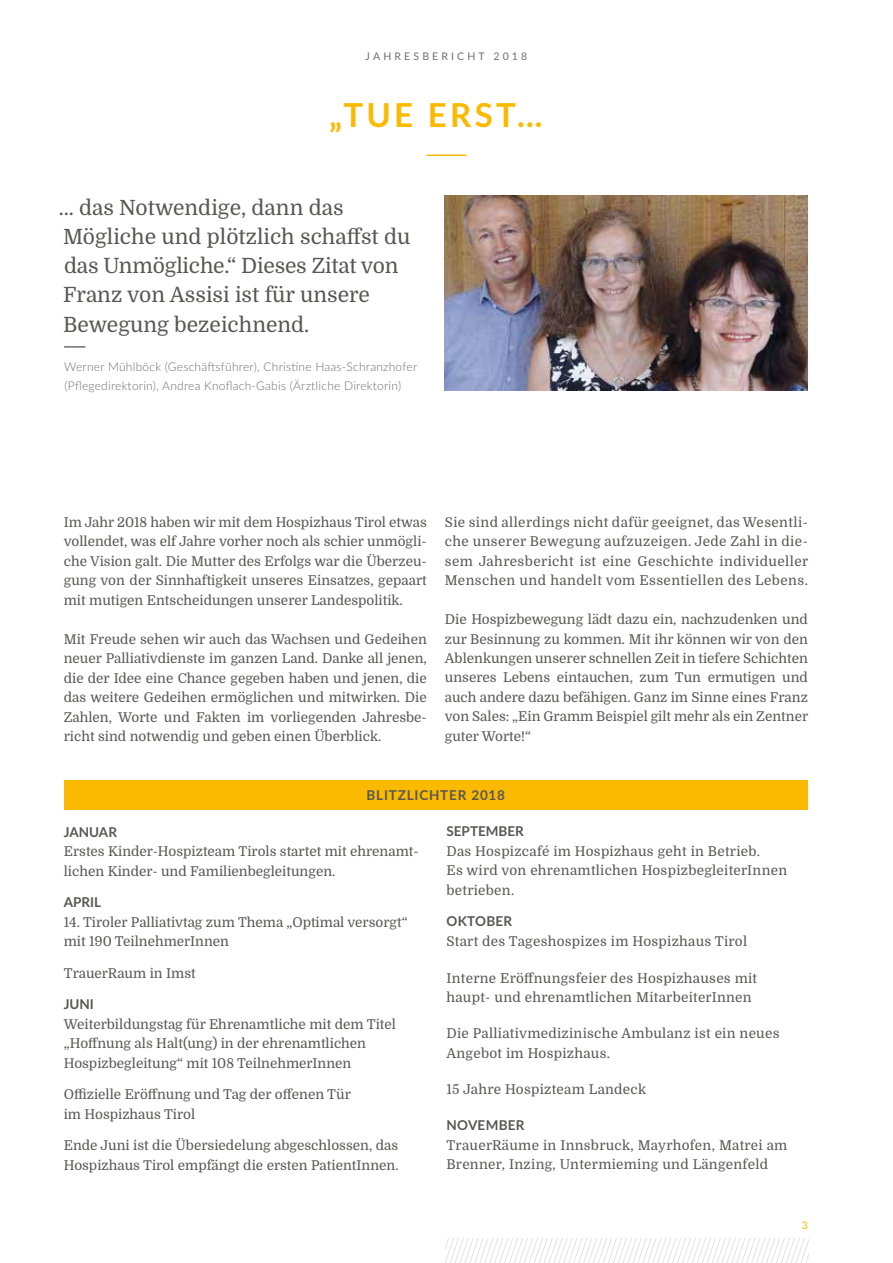
<style>
.page{position:relative;width:893px;height:1263px;background:#fff}
.page>*{position:absolute;margin:0;border:0;box-sizing:border-box;transform-origin:0 0}
.t1{font:700 33px "Lato";letter-spacing:.1em;color:#fbba00}
.t2{font:21px/29.2px "Domine";color:#575756}
.t3{font:13.5px/19.5px "Domine";color:#575756}
.t4{font:13.5px/19.5px "Domine";letter-spacing:.02em;color:#575756}
.t5{font:700 13.5px "Lato";letter-spacing:.02em;color:#575756}
.t6{font:700 13.5px "Lato";letter-spacing:.06em;color:#575756}
.t7{font:700 13.5px "Lato";color:#575756}
.t8{font:300 12px/19.5px "Lato";letter-spacing:.02em;color:#706f6f}
.t9{font:10.5px "Lato";letter-spacing:.3em;color:#706f6f}
.t10{font:10.5px "Lato";color:#fbba00}
</style>
<div class="page">
<img style="left:445px;top:195px;width:363px;height:195px">
<svg style="left:445px;top:1238px;width:363px;height:25px"></svg>
<hr style="left:64px;top:346px;width:21px;height:2px;background:#706f6f">
<div style="left:64px;top:780px;width:744px;height:29px;background:#fbba00"></div>
<hr style="left:427px;top:155px;width:39px;height:1px;background:#fbba00">
<p class="t9" style="left:366px;top:49px;width:163px">JAHRESBERICHT 2018</p>
<h1 class="t1" style="left:330px;top:90px;width:214px">„TUE ERST…</h1>
<h2 class="t2" style="left:59px;top:193px;width:353px">… das Notwendige, dann das<br>Mögliche und plötzlich schaffst du das Unmögliche.“ Dieses Zitat von<br>Franz von Assisi ist für unsere<br>Bewegung bezeichnend.</h2>
<p class="t8" style="left:64px;top:356px;width:354px">Werner Mühlböck (Geschäftsführer), Christine Haas-Schranzhofer (Pflegedirektorin), Andrea Knoflach-Gabis (Ärztliche Direktorin)</p>
<p class="t3" style="left:64px;top:512px;width:365px;text-align:justify">Im Jahr 2018 haben wir mit dem Hospizhaus Tirol etwas vollendet, was elf Jahre vorher noch als schier unmögli&shy;che Vision galt. Die Mutter des Erfolgs war die Überzeu&shy;gung von der Sinnhaftigkeit unseres Einsatzes, gepaart mit mutigen Entscheidungen unserer Landespolitik.</p>
<p class="t3" style="left:64px;top:629px;width:365px;text-align:justify">Mit Freude sehen wir auch das Wachsen und Gedeihen neuer Palliativdienste im ganzen Land. Danke all jenen, die der Idee eine Chance gegeben haben und jenen, die das weitere Gedeihen ermöglichen und mitwirken. Die Zahlen, Worte und Fakten im vorliegenden Jahresbe&shy;richt sind notwendig und geben einen Überblick.</p>
<p class="t3" style="left:445px;top:512px;width:365px;text-align:justify">Sie sind allerdings nicht dafür geeignet, das Wesentli&shy;che unserer Bewegung aufzuzeigen. Jede Zahl in die&shy;sem Jahresbericht ist eine Geschichte individueller Menschen und handelt vom Essentiellen des Lebens.</p>
<p class="t3" style="left:445px;top:610px;width:365px;text-align:justify">Die Hospizbewegung lädt dazu ein, nachzudenken und zur Besinnung zu kommen. Mit ihr können wir von den Ablenkungen unserer schnellen Zeit in tiefere Schichten unseres Lebens eintauchen, zum Tun ermutigen und auch andere dazu befähigen. Ganz im Sinne eines Franz von Sales: „Ein Gramm Beispiel gilt mehr als ein Zentner guter Worte!“</p>
<p class="t6" style="left:367px;top:785px;width:140px">BLITZLICHTER 2018</p>
<p class="t5" style="left:64px;top:822px;width:55px">JANUAR</p>
<p class="t3" style="left:64px;top:842px;width:356px">Erstes Kinder-Hospizteam Tirols startet mit ehrenamt&shy;lichen Kinder- und Familienbegleitungen.</p>
<p class="t5" style="left:64px;top:892px;width:39px">APRIL</p>
<p class="t3" style="left:64px;top:912px;width:345px">14. Tiroler Palliativtag zum Thema „Optimal versorgt“ mit 190 TeilnehmerInnen</p>
<p class="t3" style="left:64px;top:963px;width:134px">TrauerRaum in Imst</p>
<p class="t5" style="left:64px;top:994px;width:32px">JUNI</p>
<p class="t3" style="left:64px;top:1014px;width:334px">Weiterbildungstag für Ehrenamtliche mit dem Titel „Hoffnung als Halt(ung) in der ehrenamtlichen<br>Hospizbegleitung“ mit 108 TeilnehmerInnen</p>
<p class="t3" style="left:64px;top:1085px;width:289px">Offizielle Eröffnung und Tag der offenen Tür im Hospizhaus Tirol</p>
<p class="t3" style="left:64px;top:1136px;width:336px">Ende Juni ist die Übersiedelung abgeschlossen, das<br>Hospizhaus Tirol empfängt die ersten PatientInnen.</p>
<p class="t7" style="left:446px;top:822px;width:79px">SEPTEMBER</p>
<p class="t4" style="left:446px;top:842px;width:342px">Das Hospizcafé im Hospizhaus geht in Betrieb.<br>Es wird von ehrenamtlichen HospizbegleiterInnen betrieben.</p>
<p class="t5" style="left:446px;top:912px;width:67px">OKTOBER</p>
<p class="t4" style="left:446px;top:932px;width:302px">Start des Tageshospizes im Hospizhaus Tirol</p>
<p class="t4" style="left:446px;top:968px;width:312px">Interne Eröffnungsfeier des Hospizhauses mit haupt- und ehrenamtlichen MitarbeiterInnen</p>
<p class="t4" style="left:446px;top:1024px;width:335px">Die Palliativmedizinische Ambulanz ist ein neues<br>Angebot im Hospizhaus.</p>
<p class="t4" style="left:446px;top:1080px;width:201px">15 Jahre Hospizteam Landeck</p>
<p class="t5" style="left:446px;top:1115px;width:80px">NOVEMBER</p>
<p class="t4" style="left:446px;top:1136px;width:342px">TrauerRäume in Innsbruck, Mayrhofen, Matrei am<br>Brenner, Inzing, Untermieming und Längenfeld</p>
<p class="t10" style="left:802px;top:1217px;width:8px">3</p>
</div>
